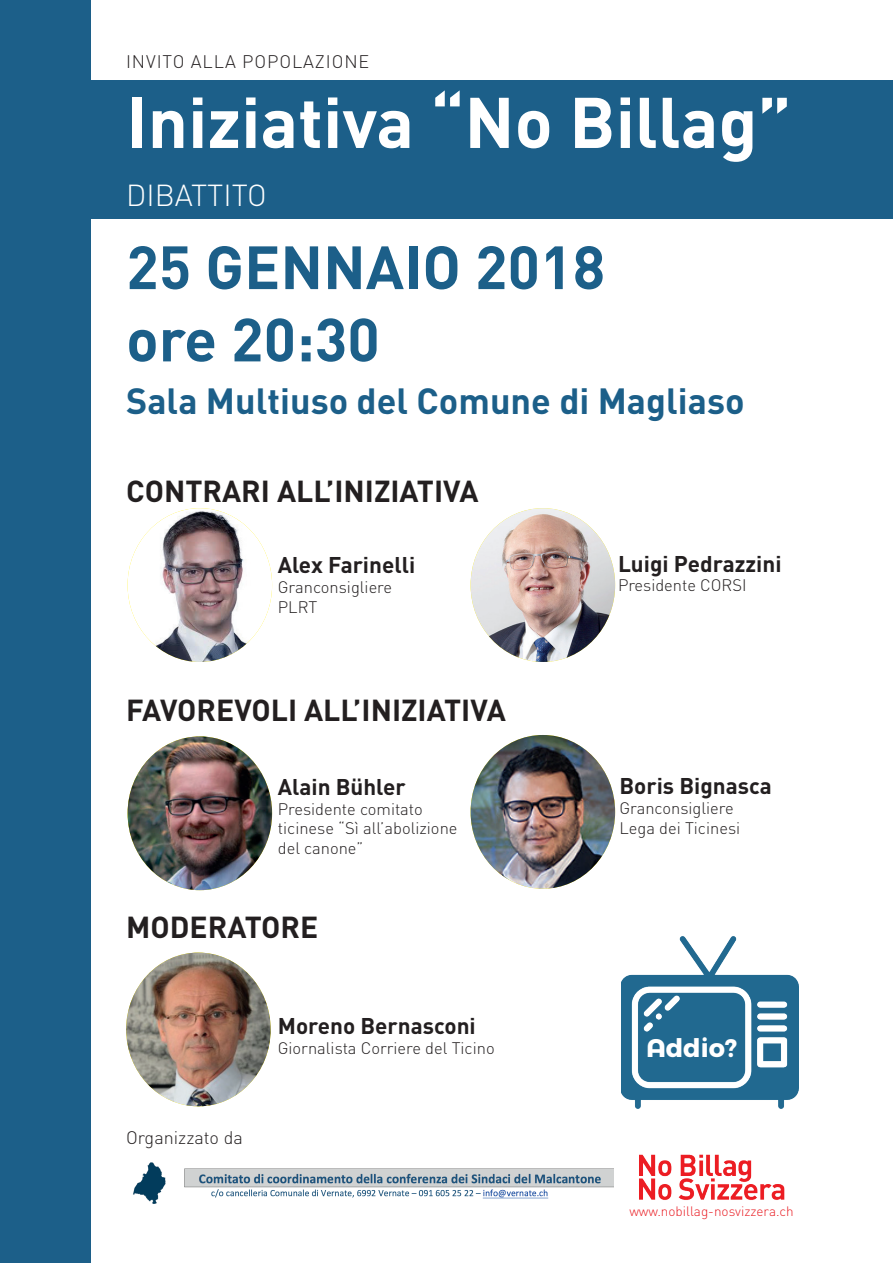
<style>
.page{position:relative;width:893px;height:1263px;background:#fff}
.page>*{position:absolute;margin:0;border:0;box-sizing:border-box;transform-origin:0 0}
.t1{font:700 70.5px "DIN";color:#fff}
.t2{font:700 60px/72.3px "DIN";color:#1c5f89}
.t3{font:700 36px "DIN";color:#1c5f89}
.t4{font:700 30px "DIN";color:#231f20}
.t5{font:300 30px "DIN";color:#fff}
.t6{font:700 25.5px "Montserrat Alternates";color:#fff}
.t7{font:700 22.5px "DIN";color:#231f20}
.t8{font:300 18px "DIN";letter-spacing:.05em;color:#231f20}
.t9{font:300 18px "DIN";color:#231f20}
.t10{font:300 16.5px/19.8px "DIN";color:#231f20}
.t11{font:300 13.5px "DIN";color:#e91d24}
</style>
<div class="page">
<img style="left:471px;top:508px;width:144px;height:154px">
<img style="left:128px;top:508px;width:144px;height:154px">
<img style="left:128px;top:736px;width:144px;height:154px">
<img style="left:471px;top:735px;width:144px;height:154px">
<img style="left:126px;top:952px;width:145px;height:154px">
<div style="left:0;top:81px;width:893px;height:138px;background:#1c5f89"></div>
<div style="left:0;top:0;width:91px;height:1263px;background:#1c5f89"></div>
<img style="left:133px;top:1162px;width:480px;height:42px">
<img style="left:639px;top:1154px;width:146px;height:46px">
<img style="left:622px;top:936px;width:176px;height:173px">
<p class="t8" style="left:126px;top:50px;width:245px">INVITO ALLA POPOLAZIONE</p>
<h1 class="t1" style="left:126px;top:76px;width:667px">Iniziativa “No Billag”</h1>
<h3 class="t5" style="left:126px;top:176px;width:142px">DIBATTITO</h3>
<h2 class="t2" style="left:126px;top:229px;width:481px">25 GENNAIO 2018 ore 20:30</h2>
<h3 class="t3" style="left:126px;top:377px;width:620px">Sala Multiuso del Comune di Magliaso</h3>
<h3 class="t4" style="left:126px;top:471px;width:354px">CONTRARI ALL’INIZIATIVA</h3>
<h3 class="t7" style="left:278px;top:550px;width:139px">Alex Farinelli</h3>
<p class="t10" style="left:278px;top:577px;width:116px">Granconsigliere<br>PLRT</p>
<h3 class="t4" style="left:126px;top:691px;width:381px">FAVOREVOLI ALL’INIZIATIVA</h3>
<h3 class="t7" style="left:278px;top:772px;width:129px">Alain Bühler</h3>
<p class="t10" style="left:278px;top:799px;width:181px">Presidente comitato ticinese “Sì all’abolizione del canone”</p>
<h3 class="t4" style="left:126px;top:908px;width:194px">MODERATORE</h3>
<p class="t9" style="left:126px;top:1126px;width:118px">Organizzato da</p>
<h3 class="t7" style="left:278px;top:1011px;width:199px">Moreno Bernasconi</h3>
<p class="t10" style="left:278px;top:1038px;width:218px">Giornalista Corriere del Ticino</p>
<h3 class="t7" style="left:618px;top:549px;width:165px">Luigi Pedrazzini</h3>
<p class="t10" style="left:618px;top:575px;width:130px">Presidente CORSI</p>
<h3 class="t7" style="left:619px;top:771px;width:154px">Boris Bignasca</h3>
<p class="t10" style="left:619px;top:798px;width:122px">Granconsigliere<br>Lega dei Ticinesi</p>
<h3 class="t6" style="left:646px;top:1027px;width:92px">Addio?</h3>
<p class="t11" style="left:629px;top:1203px;width:166px">www.nobillag-nosvizzera.ch</p>
</div>
